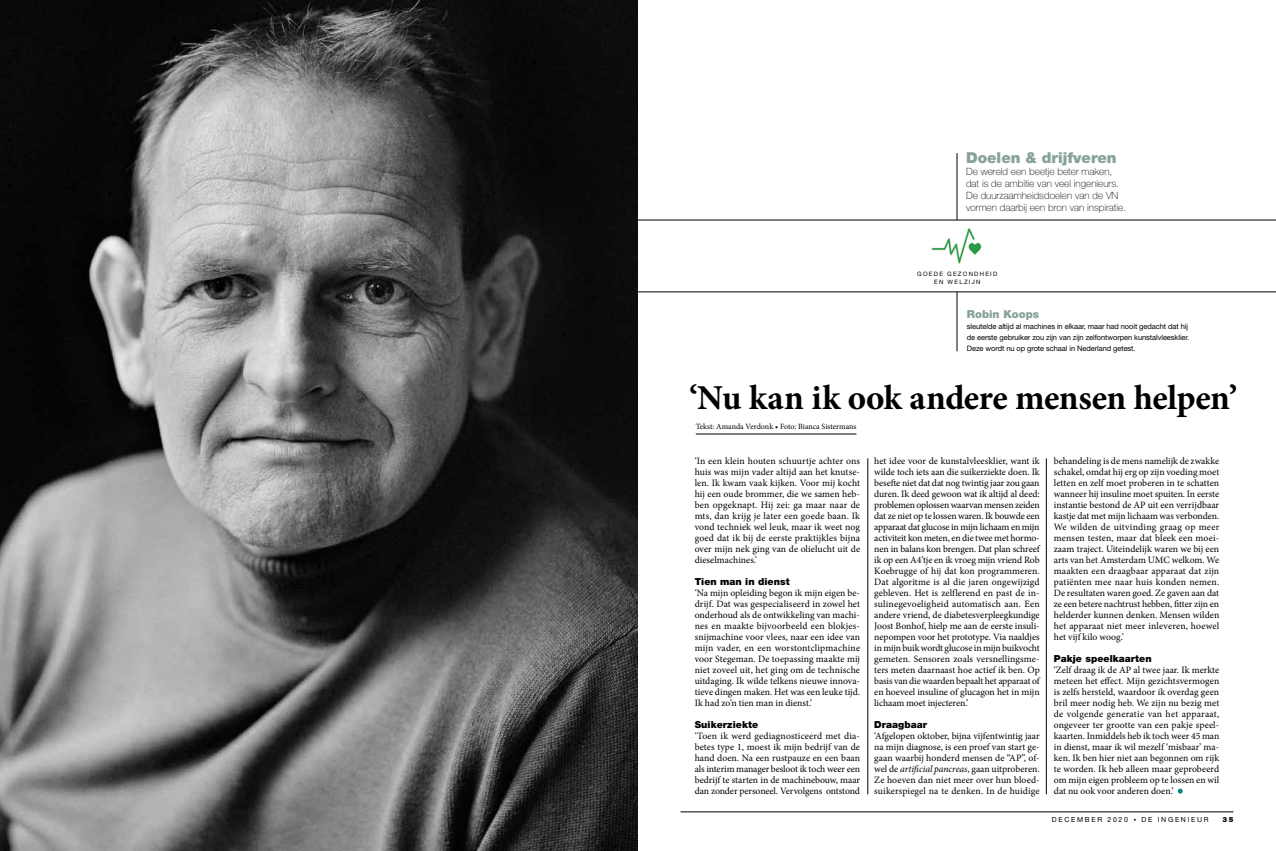
<style>
.page{position:relative;width:1276px;height:851px;background:#fff}
.page>*{position:absolute;margin:0;border:0;box-sizing:border-box;transform-origin:0 0}
.t1{font:700 35px "Minion Pro";letter-spacing:-.015em;color:#000}
.t2{font:900 15px "Helvetica Neue LT Pro";color:#86a396}
.t3{font:900 11px "Helvetica Neue LT Pro";color:#86a396}
.t4{font:100 10px/12px "Helvetica Neue LT Pro";color:#000}
.t5{font:9.7px/11px "Minion Pro";color:#000;text-align:justify}
.t6{font:900 9.7px "Helvetica Neue LT Pro";letter-spacing:.005em;color:#000}
.t7{font:8px "Minion Pro";letter-spacing:-.005em;color:#000}
.t8{font:7.5px/11px "Helvetica Neue LT Pro";letter-spacing:-.01em;color:#000}
.t9{font:7px "Helvetica Neue LT Pro";letter-spacing:.24em;color:#000}
.t10{font:900 7px "Helvetica Neue LT Pro";color:#000}
.t11{font:6px/8px "Helvetica Neue LT Pro";letter-spacing:.21em;color:#000;text-align:center}
.s1{font-style:italic}
.s2{font-family:"Miller Text";font-style:italic}
</style>
<div class="page">
<hr style="left:680px;top:811px;width:553px;height:1px;background:#000">
<hr style="left:956px;top:153px;width:1px;height:67px;background:#000">
<hr style="left:957px;top:292px;width:1px;height:59px;background:#000">
<hr style="left:867px;top:458px;width:1px;height:336px;background:#000">
<hr style="left:1046px;top:458px;width:1px;height:336px;background:#000">
<hr style="left:696px;top:434px;width:160px;height:1px;background:#000">
<svg style="left:1177px;top:788px;width:5px;height:5px"></svg>
<img style="left:931px;top:228px;width:51px;height:36px">
<hr style="left:638px;top:220px;width:638px;height:1px;background:#000">
<hr style="left:638px;top:291px;width:638px;height:1px;background:#000">
<img style="left:0;top:0;width:638px;height:850px">
<h2 class="t2" style="left:966px;top:149px;width:152px">Doelen &amp; drijfveren</h2>
<p class="t4" style="left:966px;top:166px;width:162px">De wereld een beetje beter maken, dat is de ambitie van veel ingenieurs.<br>De duurzaamheidsdoelen van de VN vormen daarbij een bron van inspiratie.</p>
<p class="t11" style="left:917px;top:269px;width:82px">GOEDE GEZONDHEID<br>EN WELZIJN</p>
<p class="t3" style="left:967px;top:307px;width:74px">Robin Koops</p>
<p class="t8" style="left:967px;top:320px;width:224px">sleutelde altijd al machines in elkaar, maar had nooit gedacht dat hij de eerste gebruiker zou zijn van zijn zelfontworpen kunstalvleesklier.<br>Deze wordt nu op grote schaal in Nederland getest.</p>
<h1 class="t1" style="left:689px;top:373px;width:549px">‘Nu kan ik ook andere mensen helpen’</h1>
<p class="t7" style="left:696px;top:421px;width:162px">Tekst: Amanda Verdonk • Foto: Bianca Sistermans</p>
<p class="t5" style="left:874px;top:455px;width:167px">het idee voor de kunstalvleesklier, want ik wilde toch iets aan die suikerziekte doen. Ik besefte niet dat dat nog twintig jaar zou gaan duren. Ik deed gewoon wat ik altijd al deed: problemen oplossen waarvan mensen zeiden dat ze niet op te lossen waren. Ik bouwde een apparaat dat glucose in mijn lichaam en mijn activiteit kon meten, en die twee met hormo&shy;nen in balans kon brengen. Dat plan schreef ik op een A4’tje en ik vroeg mijn vriend Rob Koebrugge of hij dat kon programmeren.<br>Dat algoritme is al die jaren ongewijzigd gebleven. Het is zelflerend en past de in&shy;sulinegevoeligheid automatisch aan. Een andere vriend, de diabetesverpleegkundige Joost Bonhof, hielp me aan de eerste insuli&shy;nepompen voor het prototype. Via naaldjes in mijn buik wordt glucose in mijn buikvocht gemeten. Sensoren zoals versnellingsme&shy;ters meten daarnaast hoe actief ik ben. Op basis van die waarden bepaalt het apparaat of en hoeveel insuline of glucagon het in mijn lichaam moet injecteren.’</p>
<p class="t6" style="left:874px;top:718px;width:54px">Draagbaar</p>
<p class="t5" style="left:874px;top:730px;width:167px">‘Afgelopen oktober, bijna vijfentwintig jaar na mijn diagnose, is een proef van start ge&shy;gaan waarbij honderd mensen de “AP”, of&shy;wel de <span class="s1">artificial pancreas</span>, gaan uitproberen.<br>Ze hoeven dan niet meer over hun bloed&shy;suikerspiegel na te denken. In de huidige</p>
<p class="t5" style="left:694px;top:455px;width:167px">‘In een klein houten schuurtje achter ons huis was mijn vader altijd aan het knutse&shy;len. Ik kwam vaak kijken. Voor mij kocht hij een oude brommer, die we samen heb&shy;ben opgeknapt. Hij zei: ga maar naar de mts, dan krijg je later een goede baan. Ik vond techniek wel leuk, maar ik weet nog goed dat ik bij de eerste praktijkles bijna over mijn nek ging van de olielucht uit de dieselmachines.’</p>
<p class="t6" style="left:694px;top:575px;width:96px">Tien man in dienst</p>
<p class="t5" style="left:694px;top:587px;width:167px">‘Na mijn opleiding begon ik mijn eigen be&shy;drijf. Dat was gespecialiseerd in zowel het onderhoud als de ontwikkeling van machi&shy;nes en maakte bijvoorbeeld een blokjes&shy;snijmachine voor vlees, naar een idee van mijn vader, en een worstontclipmachine voor Stegeman. De toepassing maakte mij niet zoveel uit, het ging om de technische uitdaging. Ik wilde telkens nieuwe innova&shy;tieve dingen maken. Het was een leuke tijd.<br>Ik had zo’n tien man in dienst.’</p>
<p class="t6" style="left:694px;top:718px;width:65px">Suikerziekte</p>
<p class="t5" style="left:694px;top:730px;width:167px">‘Toen ik werd gediagnosticeerd met dia&shy;betes type 1, moest ik mijn bedrijf van de hand doen. Na een rustpauze en een baan als interim manager besloot ik toch weer een bedrijf te starten in de machinebouw, maar dan zonder personeel. Vervolgens ontstond</p>
<p class="t5" style="left:1054px;top:455px;width:167px">behandeling is de mens namelijk de zwakke schakel, omdat hij erg op zijn voeding moet letten en zelf moet proberen in te schatten wanneer hij insuline moet spuiten. In eerste instantie bestond de AP uit een verrijdbaar kastje dat met mijn lichaam was verbonden.<br>We wilden de uitvinding graag op meer mensen testen, maar dat bleek een moei&shy;zaam traject. Uiteindelijk waren we bij een arts van het Amsterdam UMC welkom. We maakten een draagbaar apparaat dat zijn patiënten mee naar huis konden nemen.<br>De resultaten waren goed. Ze gaven aan dat ze een betere nachtrust hebben, fitter zijn en helderder kunnen denken. Mensen wilden het apparaat niet meer inleveren, hoewel het vijf kilo woog.’</p>
<p class="t6" style="left:1054px;top:652px;width:99px">Pakje speelkaarten</p>
<p class="t5" style="left:1054px;top:664px;width:167px">‘Zelf draag ik de AP al twee jaar. Ik merkte meteen het effect. Mijn gezichtsvermogen is zelfs hersteld, waardoor ik overdag geen bril meer nodig heb. We zijn nu bezig met de volgende generatie van het apparaat, ongeveer ter grootte van een pakje speel&shy;kaarten. Inmiddels heb ik toch weer 45 man in dienst, maar ik wil mezelf ‘misbaar’ ma&shy;ken. Ik ben hier niet aan begonnen om rijk te worden. Ik heb alleen maar geprobeerd om mijn eigen probleem op te lossen en wil dat nu ook voor anderen doen.’</p>
<p class="t9" style="left:1052px;top:815px;width:158px">DECEMBER 2020 <span class="s2">•</span> DE INGENIEUR</p>
<p class="t10" style="left:1222px;top:815px;width:13px">35</p>
</div>
